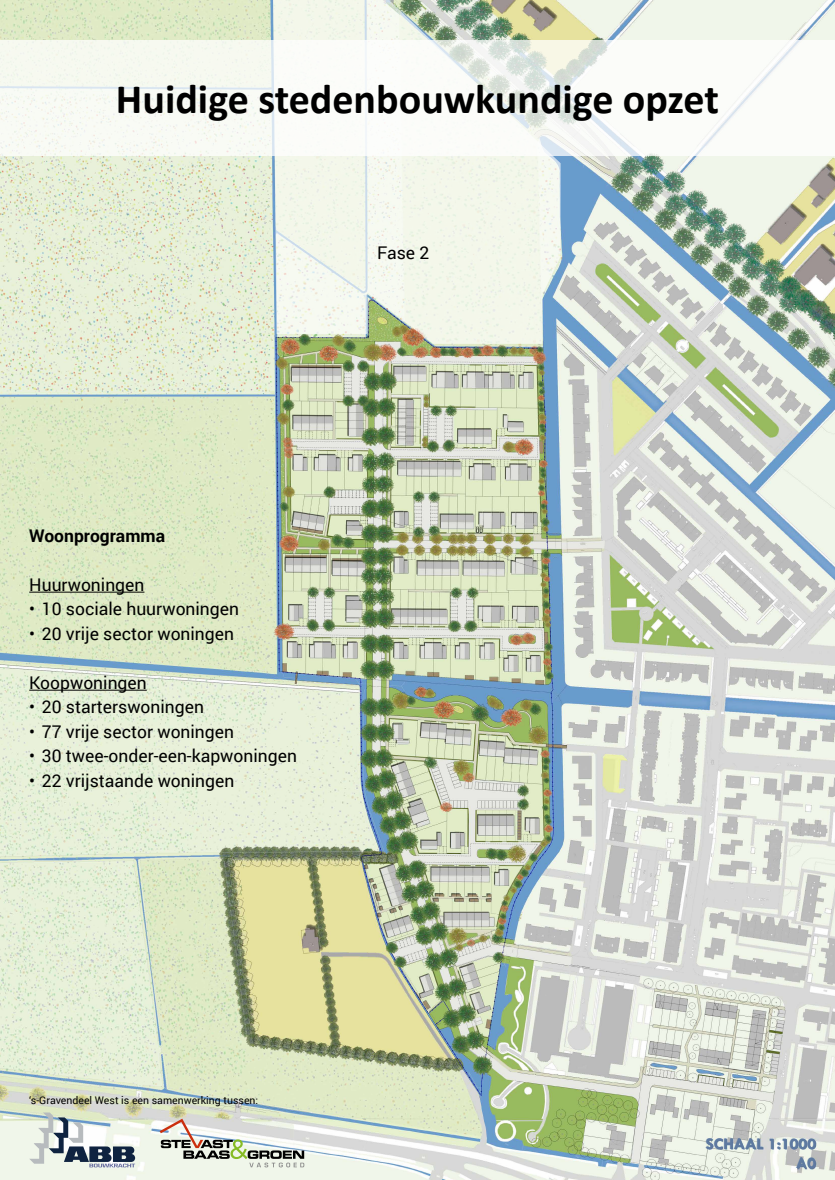
<style>
.page{position:relative;width:835px;height:1180px;background:#fff}
.page>*{position:absolute;margin:0;border:0;box-sizing:border-box;transform-origin:0 0}
.t1{font:700 42px "Calibri";color:#000}
.t2{font:17.5px "Roboto";color:#000}
.t3{font:700 17.5px "Roboto";color:#000}
.t4{font:700 16.48px/19.8px "Tw Cen";color:#5e7aa1;text-align:right}
.t5{font:10.5px "Roboto";color:#000}
</style>
<div class="page">
<img style="left:0;top:0;width:834px;height:1180px">
<hr style="left:29px;top:592px;width:115px;height:1px;background:#000">
<hr style="left:29px;top:690px;width:118px;height:1px;background:#000">
<svg style="left:160px;top:1118px;width:144px;height:49px"></svg>
<svg style="left:29px;top:1112px;width:106px;height:55px"></svg>
<svg style="left:273px;top:0;width:287px;height:344px;fill:#f4f7ea"></svg>
<div style="left:0;top:40px;width:834px;height:115px;background:#fff"></div>
<h1 class="t1" style="left:116px;top:70px;width:604px">Huidige stedenbouwkundige opzet</h1>
<p class="t2" style="left:377px;top:240px;width:54px">Fase 2</p>
<p class="t3" style="left:29px;top:523px;width:137px">Woonprogramma</p>
<p class="t2" style="left:29px;top:572px;width:117px">Huurwoningen</p>
<p class="t2" style="left:29px;top:597px;width:211px">• 10 sociale huurwoningen</p>
<p class="t2" style="left:29px;top:621px;width:206px">• 20 vrije sector woningen</p>
<p class="t2" style="left:29px;top:670px;width:119px">Koopwoningen</p>
<p class="t2" style="left:29px;top:695px;width:176px">• 20 starterswoningen</p>
<p class="t2" style="left:29px;top:719px;width:206px">• 77 vrije sector woningen</p>
<p class="t2" style="left:29px;top:744px;width:269px">• 30 twee-onder-een-kapwoningen</p>
<p class="t2" style="left:29px;top:768px;width:206px">• 22 vrijstaande woningen</p>
<p class="t5" style="left:29px;top:1093px;width:230px">‘s-Gravendeel West is een samenwerking tussen:</p>
<p class="t4" style="left:705px;top:1133px;width:112px">SCHAAL 1:1000<br>A0</p>
</div>
